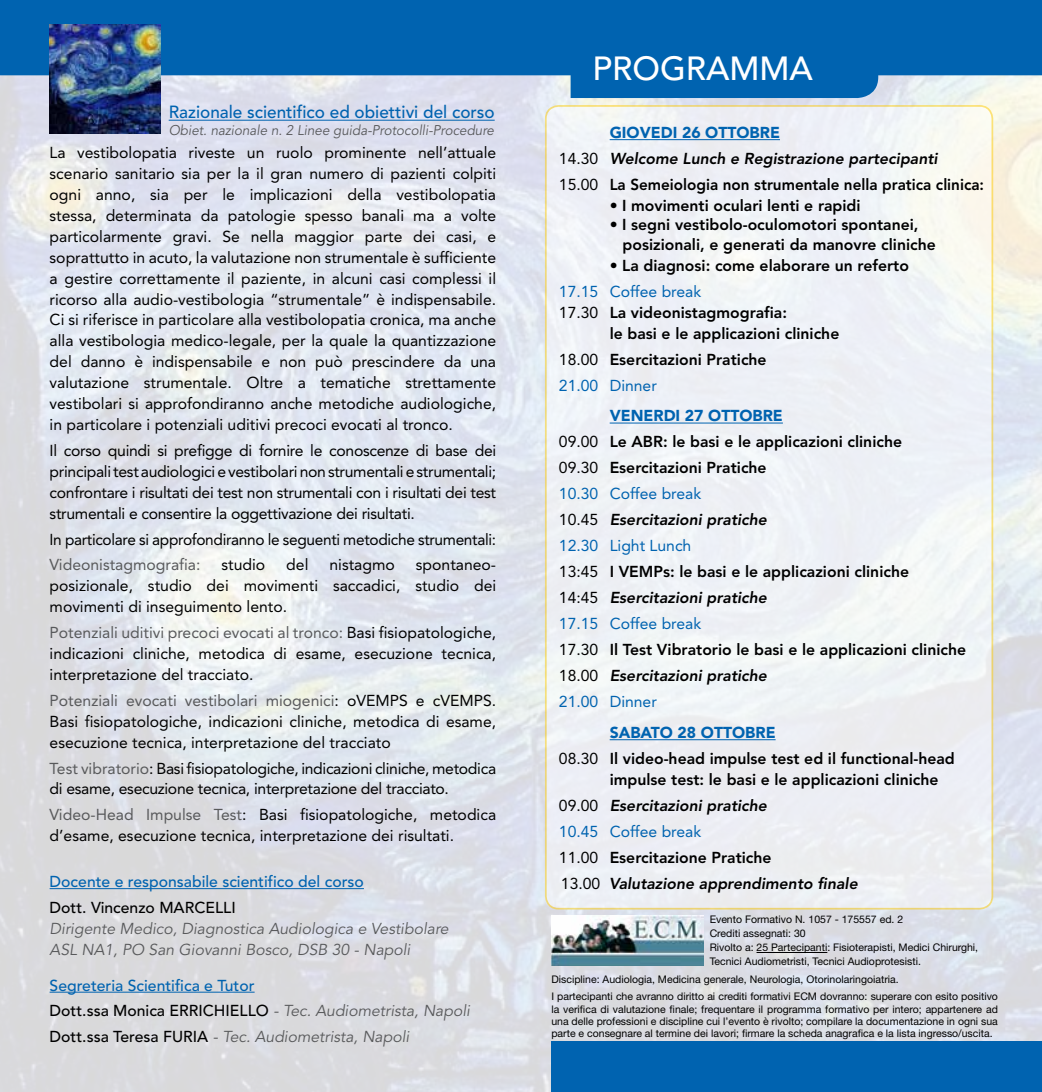
<style>
.page{position:relative;width:1042px;height:1092px;background:#fff}
.page>*{position:absolute;margin:0;border:0;box-sizing:border-box;transform-origin:0 0}
.t1{font:500 33.25px "Avenir";color:#fff}
.t2{font:500 17.5px "Avenir";color:#0063b0}
.t3{font:15.75px/20.8px "Avenir";color:#000;text-align:justify}
.t4{font:800 15.75px/25.9px "Avenir";color:#000}
.t5{font:italic 15.75px/25.9px "Avenir";color:#58595b}
.t6{font:15.75px/20.8px "Avenir";letter-spacing:-.02em;color:#000}
.t7{font:15.75px "Avenir";color:#58595b}
.t8{font:500 15.75px "Avenir";color:#0063b0}
.t9{font:500 15.75px "Avenir";color:#000}
.t10{font:15.75px "Avenir";color:#0063b0}
.t11{font:900 15.75px "Avenir";color:#0063b0}
.t12{font:italic 14px "Avenir";color:#58595b;scale:.96 1}
.t13{font:10.5px/14px "Helvetica Neue LT Std";color:#000}
.s1{font-weight:900;color:#0063b0}
.s2{font-weight:400}
.s3{font-style:italic}
.s4{font-weight:400;color:#0063b0}
.s5{color:#58595b}
.s6{color:#000}
.s7{font-weight:500;font-style:normal;color:#0063b0}
.s8{font-weight:500;font-style:normal;color:#000}
</style>
<div class="page">
<img style="left:0;top:98px;width:1042px;height:993px">
<div style="left:551px;top:1041px;width:491px;height:50px;background:#0063b0"></div>
<svg style="left:0;top:0;width:1042px;height:98px;background:#2276b9"></svg>
<hr style="left:50px;top:888px;width:314px;height:1px;background:#0063b0">
<hr style="left:50px;top:991px;width:205px;height:1px;background:#0063b0">
<div style="left:546px;top:106px;width:446px;height:802px;background:#edf0f5;border-radius:13px"></div>
<div style="left:545px;top:105px;width:448px;height:804px;border:2px solid #ffcb05;border-radius:13px"></div>
<img style="left:551px;top:915px;width:153px;height:50px">
<hr style="left:756px;top:952px;width:71px;height:1px;background:#000">
<img style="left:50px;top:24px;width:110px;height:110px">
<hr style="left:610px;top:139px;width:170px;height:1px;background:#0063b0">
<hr style="left:610px;top:422px;width:173px;height:1px;background:#0063b0">
<hr style="left:610px;top:739px;width:165px;height:1px;background:#0063b0">
<hr style="left:169px;top:120px;width:326px;height:1px;background:#0063b0">
<h1 class="t1" style="left:592px;top:49px;width:222px">PROGRAMMA</h1>
<p class="t2" style="left:169px;top:102px;width:327px">Razionale scientifico ed obiettivi del corso</p>
<p class="t12" style="left:169px;top:122px;width:340px">Obiet. nazionale n. 2 Linee guida-Protocolli-Procedure</p>
<p class="t4" style="left:559px;top:120px;width:427px;text-indent:51px"><span class="s1">GIOVEDI 26 OTTOBRE<br></span><span class="s2">14.30</span> <span class="s3">Welcome Lunch e Registrazione partecipanti<br></span><span class="s2">15.00</span> La Semeiologia non strumentale nella pratica clinica:</p>
<p class="t4" style="left:610px;top:193px;width:252px">• I movimenti oculari lenti e rapidi</p>
<p class="t4" style="left:622px;top:215px;width:315px;line-height:19.2px;text-indent:-13px">• I segni vestibolo-oculomotori spontanei, posizionali, e generati da manovre cliniche</p>
<p class="t4" style="left:610px;top:252px;width:301px">• La diagnosi: come elaborare un referto</p>
<p class="t10" style="left:559px;top:282px;width:144px">17.15 Coffee break</p>
<p class="t4" style="left:559px;top:299px;width:230px"><span class="s2">17.30</span> La videonistagmografia:</p>
<p class="t4" style="left:610px;top:320px;width:231px">le basi e le applicazioni cliniche</p>
<p class="t4" style="left:559px;top:346px;width:209px"><span class="s2">18.00</span> Esercitazioni Pratiche<br><span class="s4">21.00 Dinner</span></p>
<p class="t4" style="left:559px;top:403px;width:409px;text-indent:51px"><span class="s1">VENERDI 27 OTTOBRE<br></span><span class="s2">09.00</span> Le ABR: le basi e le applicazioni cliniche<br><span class="s2">09.30</span> Esercitazioni Pratiche<br><span class="s4">10.30 Coffee break<br></span><span class="s2">10.45</span> <span class="s3">Esercitazioni pratiche<br></span><span class="s4">12.30 Light Lunch<br></span><span class="s2">13:45</span> I VEMPs: le basi e le applicazioni cliniche<br><span class="s2">14:45</span> <span class="s3">Esercitazioni pratiche<br></span><span class="s4">17.15 Coffee break<br></span><span class="s2">17.30</span> Il Test Vibratorio le basi e le applicazioni cliniche<br><span class="s2">18.00</span> <span class="s3">Esercitazioni pratiche<br></span><span class="s4">21.00 Dinner</span></p>
<p class="t11" style="left:610px;top:723px;width:12px">SABATO</p>
<p class="t3" style="left:50px;top:142px;width:448px">La vestibolopatia riveste un ruolo prominente nell’attuale scenario sanitario sia per la il gran numero di pazienti colpiti ogni anno, sia per le implicazioni della vestibolopatia stessa, determinata da patologie spesso banali ma a volte particolarmente gravi. Se nella maggior parte dei casi, e soprattutto in acuto, la valutazione non strumentale è sufficiente a gestire correttamente il paziente, in alcuni casi complessi il ricorso alla audio-vestibologia “strumentale” è indispensabile.<br>Ci si riferisce in particolare alla vestibolopatia cronica, ma anche alla vestibologia medico-legale, per la quale la quantizzazione del danno è indispensabile e non può prescindere da una valutazione strumentale. Oltre a tematiche strettamente vestibolari si approfondiranno anche metodiche audiologiche, in particolare i potenziali uditivi precoci evocati al tronco.</p>
<p class="t3" style="left:50px;top:440px;width:448px">I l corso quindi si prefigge di fornire le conoscenze di base dei principali test audiologici e vestibolari non strumentali e strumentali; confrontare i risultati dei test non strumentali con i risultati dei test strumentali e consentire la oggettivazione dei risultati.</p>
<p class="t6" style="left:50px;top:528px;width:448px">I n particolare si approfondiranno le seguenti metodiche strumentali:</p>
<p class="t7" style="left:50px;top:555px;width:152px">Videonistagmografia:</p>
<p class="t3" style="left:221px;top:554px;width:45px">studio</p>
<p class="t3" style="left:286px;top:554px;width:24px">del</p>
<p class="t3" style="left:329px;top:554px;width:67px">nistagmo</p>
<p class="t3" style="left:50px;top:554px;width:448px;text-indent:366px">spontaneo&shy;posizionale, studio dei movimenti saccadici, studio dei movimenti di inseguimento lento.</p>
<p class="t3" style="left:50px;top:622px;width:448px"><span class="s5">Potenziali uditivi precoci evocati al tronco:</span> Basi fisiopatologiche, indicazioni cliniche, metodica di esame, esecuzione tecnica, interpretazione del tracciato.</p>
<p class="t7" style="left:50px;top:691px;width:319px">Potenziali evocati vestibolari miogenici<span class="s6">: oVEM</span></p>
<p class="t3" style="left:390px;top:690px;width:63px">PS e cVEM</p>
<p class="t3" style="left:50px;top:690px;width:448px;text-indent:424px">PS.<br>Basi fisiopatologiche, indicazioni cliniche, metodica di esame, esecuzione tecnica, interpretazione del tracciato</p>
<p class="t6" style="left:50px;top:757px;width:448px"><span class="s5">Test vibratorio</span>: Basi fisiopatologiche, indicazioni cliniche, metodica di esame, esecuzione tecnica, interpretazione del tracciato.</p>
<p class="t3" style="left:50px;top:804px;width:448px"><span class="s5">Video-Head I mpulse Test</span>: Basi fisiopatologiche, metodica d’esame, esecuzione tecnica, interpretazione dei risultati.</p>
<p class="t8" style="left:50px;top:872px;width:316px">Docente e responsabile scientifico del corso</p>
<p class="t9" style="left:50px;top:898px;width:134px">Dott. Vincenzo Marcelli</p>
<p class="t5" style="left:50px;top:918px;width:400px;line-height:20.8px">Dirigente Medico, Diagnostica Audiologica e Vestibolare<br>ASL NA1, PO San Giovanni Bosco, DSB 30 - Napoli</p>
<p class="t5" style="left:50px;top:972px;width:422px"><span class="s7">Segreteria Scientifica e Tutor<br></span><span class="s8">Dott.ssa Monica ERRICHIELLO</span> - Tec. Audiometrista, Napoli<br><span class="s8">Dott.ssa Teresa FURIA</span> - Tec. Audiometrista, Napoli</p>
<p class="t13" style="left:551px;top:970px;width:448px;line-height:17.2px">Discipline: Audiologia, Medicina generale, Neurologia, Otorinolaringoiatria.<br>I partecipanti che avranno diritto ai crediti formativi ECM dovranno: superare con esito positivo</p>
<p class="t4" style="left:559px;top:719px;width:397px;text-indent:119px"><span class="s1">28 OTTOBRE<br></span><span class="s2">08.30</span> Il video-head impulse test ed il functional-head</p>
<p class="t4" style="left:559px;top:766px;width:381px;text-indent:51px">impulse test: le basi e le applicazioni cliniche <span class="s2">09.00</span> <span class="s3">Esercitazioni pratiche<br></span><span class="s4">10.45 Coffee break<br></span><span class="s2">11.00</span> Esercitazione Pratiche<br><span class="s2">13.00</span> <span class="s3">Valutazione apprendimento finale</span></p>
<p class="t13" style="left:709px;top:912px;width:270px">Evento Formativo N. 1057 - 175557 ed. 2<br>Crediti assegnati: 30<br>Rivolto a: 25 Partecipanti: Fisioterapisti, Medici Chirurghi, Tecnici Audiometristi, Tecnici Audioprotesisti.</p>
<p class="t13" style="left:551px;top:1002px;width:448px;line-height:12.2px;text-align:justify">la verifica di valutazione finale; frequentare il programma formativo per intero; appartenere ad una delle professioni e discipline cui l’evento è rivolto; compilare la documentazione in ogni sua parte e consegnare al termine dei lavori; firmare la scheda anagrafica e la lista ingresso/uscita.</p>
</div>
